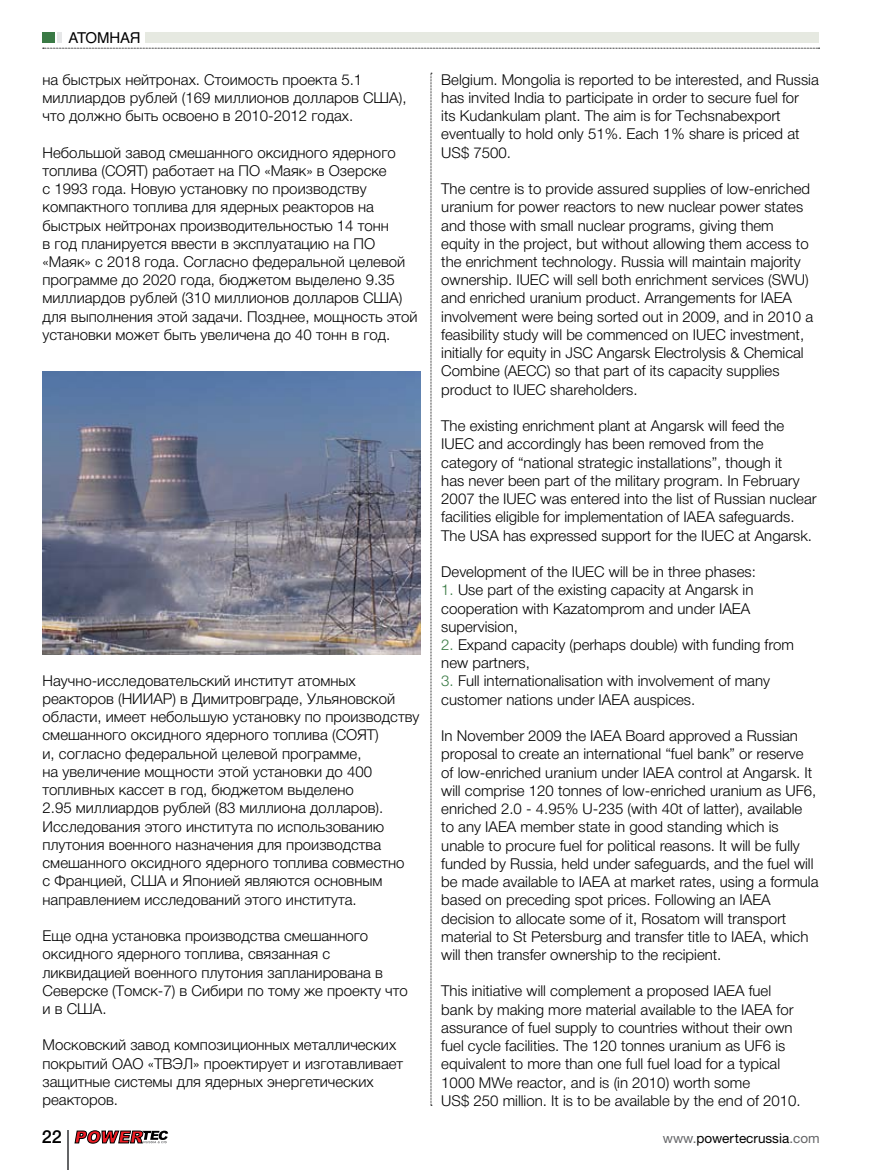
<style>
.page{position:relative;width:872px;height:1170px;background:#fff}
.page>*{position:absolute;margin:0;border:0;box-sizing:border-box;transform-origin:0 0}
.t1{font:500 18px "Helvetica Neue";color:#000}
.t2{font:300 15px/18.1px "Helvetica Neue LTCYR";color:#000}
.t3{font:15px "Helvetica Cyr Upright";letter-spacing:-.01em;color:#000}
.t4{font:13.5px "Helvetica Neue";color:#000}
.s1{color:#3a7a45}
.s2{color:#636466}
</style>
<div class="page">
<hr style="left:67px;top:1130px;width:2px;height:39px;background:#636466">
<svg style="left:431px;top:73px;width:1px;height:1032px"></svg>
<div style="left:145px;top:32px;width:673px;height:11px;background:#e6e9e1"></div>
<svg style="left:43px;top:48px;width:776px;height:1px"></svg>
<hr style="left:58px;top:32px;width:4px;height:11px;background:#e6e7e8">
<div style="left:43px;top:32px;width:12px;height:11px;background:#3a7a45"></div>
<svg style="left:74px;top:1130px;width:94px;height:13px"></svg>
<img style="left:43px;top:371px;width:377px;height:283px">
<p class="t3" style="left:69px;top:29px;width:74px">АТОМНАЯ</p>
<p class="t2" style="left:43px;top:70px;width:365px">на быстрых нейтронах. Стоимость проекта 5.1 миллиардов рублей (169 миллионов долларов США), что должно быть освоено в 2010-2012 годах.</p>
<p class="t2" style="left:43px;top:143px;width:376px">Небольшой завод смешанного оксидного ядерного топлива (СОЯТ) работает на ПО «Маяк» в Озерске<br>с 1993 года. Новую установку по производству компактного топлива для ядерных реакторов на быстрых нейтронах производительностью 14 тонн<br>в год планируется ввести в эксплуатацию на ПО «Маяк» с 2018 года. Согласно федеральной целевой программе до 2020 года, бюджетом выделено 9.35 миллиардов рублей (310 миллионов долларов США) для выполнения этой задачи. Позднее, мощность этой установки может быть увеличена до 40 тонн в год.</p>
<p class="t2" style="left:43px;top:671px;width:378px">Научно-исследовательский институт атомных реакторов (НИИАР) в Димитровграде, Ульяновской области, имеет небольшую установку по производству смешанного оксидного ядерного топлива (СОЯТ)<br>и, согласно федеральной целевой программе,<br>на увеличение мощности этой установки до 400 топливных кассет в год, бюджетом выделено<br>2.95 миллиардов рублей (83 миллиона долларов).<br>Исследования этого института по использованию плутония военного назначения для производства смешанного оксидного ядерного топлива совместно<br>с Францией, США и Японией являются основным направлением исследований этого института.</p>
<p class="t2" style="left:43px;top:926px;width:367px">Еще одна установка производства смешанного оксидного ядерного топлива, связанная с ликвидацией военного плутония запланирована в Северске (Томск-7) в Сибири по тому же проекту что и в США.</p>
<p class="t2" style="left:43px;top:1036px;width:362px">Московский завод композиционных металлических покрытий ОАО «ТВЭЛ» проектирует и изготавливает защитные системы для ядерных энергетических реакторов.</p>
<p class="t1" style="left:42px;top:1126px;width:22px">22</p>
<p class="t2" style="left:441px;top:70px;width:379px">Belgium. Mongolia is reported to be interested, and Russia has invited India to participate in order to secure fuel for<br>its Kudankulam plant. The aim is for Techsnabexport eventually to hold only 51%. Each 1% share is priced at US$ 7500.</p>
<p class="t2" style="left:441px;top:180px;width:373px">The centre is to provide assured supplies of low-enriched uranium for power reactors to new nuclear power states and those with small nuclear programs, giving them equity in the project, but without allowing them access to the enrichment technology. Russia will maintain majority ownership. IUEC will sell both enrichment services (SWU) and enriched uranium product. Arrangements for IAEA involvement were being sorted out in 2009, and in 2010 a feasibility study will be commenced on IUEC investment, initially for equity in JSC Angarsk Electrolysis &amp; Chemical Combine (AECC) so that part of its capacity supplies product to IUEC shareholders.</p>
<p class="t2" style="left:441px;top:417px;width:377px">The existing enrichment plant at Angarsk will feed the IUEC and accordingly has been removed from the category of “national strategic installations”, though it<br>has never been part of the military program. In February 2007 the IUEC was entered into the list of Russian nuclear facilities eligible for implementation of IAEA safeguards.<br>The USA has expressed support for the IUEC at Angarsk.</p>
<p class="t2" style="left:441px;top:562px;width:316px">Development of the IUEC will be in three phases:</p>
<p class="t2" style="left:441px;top:581px;width:314px"><span class="s1">1.</span> Use part of the existing capacity at Angarsk in cooperation with Kazatomprom and under IAEA supervision,</p>
<p class="t2" style="left:441px;top:635px;width:354px"><span class="s1">2.</span> Expand capacity (perhaps double) with funding from new partners,</p>
<p class="t2" style="left:441px;top:672px;width:330px"><span class="s1">3.</span> Full internationalisation with involvement of many customer nations under IAEA auspices.</p>
<p class="t2" style="left:441px;top:726px;width:379px">In November 2009 the IAEA Board approved a Russian proposal to create an international “fuel bank” or reserve of low-enriched uranium under IAEA control at Angarsk. It will comprise 120 tonnes of low-enriched uranium as UF6, enriched 2.0 - 4.95% U-235 (with 40t of latter), available to any IAEA member state in good standing which is unable to procure fuel for political reasons. It will be fully funded by Russia, held under safeguards, and the fuel will be made available to IAEA at market rates, using a formula based on preceding spot prices. Following an IAEA decision to allocate some of it, Rosatom will transport material to St Petersburg and transfer title to IAEA, which will then transfer ownership to the recipient.</p>
<p class="t2" style="left:441px;top:982px;width:361px">This initiative will complement a proposed IAEA fuel bank by making more material available to the IAEA for assurance of fuel supply to countries without their own fuel cycle facilities. The 120 tonnes uranium as UF6 is equivalent to more than one full fuel load for a typical 1000 MWe reactor, and is (in 2010) worth some<br>US$ 250 million. It is to be available by the end of 2010.</p>
<p class="t4" style="left:663px;top:1130px;width:158px"><span class="s2">www.</span>powertecrussia<span class="s2">.com</span></p>
</div>
